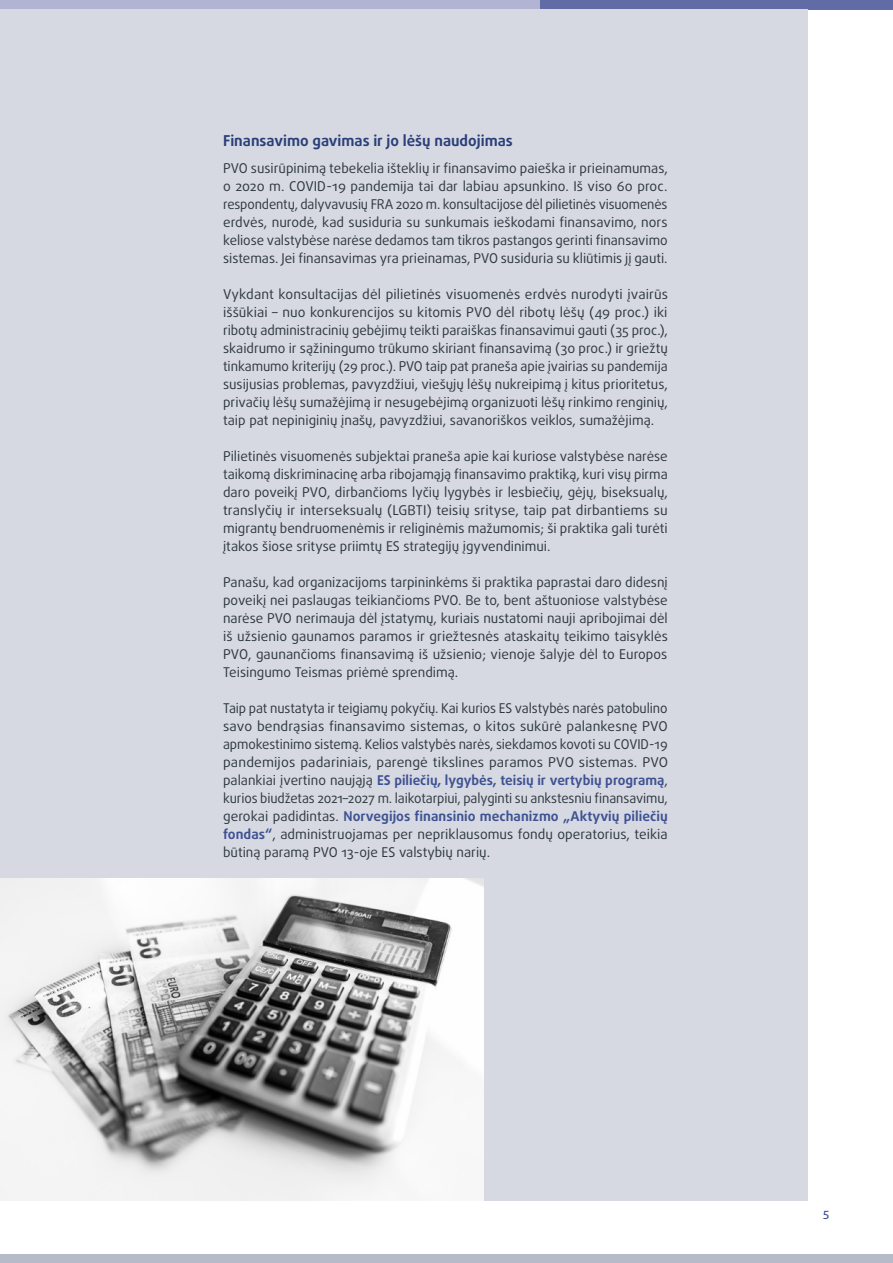
<style>
.page{position:relative;width:893px;height:1263px;background:#fff}
.page>*{position:absolute;margin:0;border:0;box-sizing:border-box;transform-origin:0 0}
.key_findings_subtitl{font:700 15px "Daxline Pro";color:#2a3f79}
.body_text{font:13.5px/18px "Daxline Pro";color:#2f383f;text-align:justify}
.t1{font:500 11.25px "Daxline Pro";color:#3e5293}
.s1{font-weight:700;color:#3e5293}
</style>
<div class="page">
<div style="left:0;top:1254px;width:893px;height:9px;background:#b6bbca"></div>
<div style="left:540px;top:0;width:353px;height:10px;background:#616ba5"></div>
<div style="left:0;top:0;width:540px;height:10px;background:#b3b3d4"></div>
<div style="left:0;top:9px;width:808px;height:1192px;background:#d7d9e2"></div>
<img style="left:0;top:878px;width:484px;height:323px">
<h2 class="key_findings_subtitl" style="left:223px;top:130px;width:291px">Finansavimo gavimas ir jo lėšų naudojimas</h2>
<p class="body_text" style="left:223px;top:159px;width:446px">PVO susirūpinimą tebekelia išteklių ir finansavimo paieška ir prieinamumas, o 2020 m. COVID-19 pandemija tai dar labiau apsunkino. Iš viso 60 proc. respondentų, dalyvavusių FRA 2020 m. konsultacijose dėl pilietinės visuomenės erdvės, nurodė, kad susiduria su sunkumais ieškodami finansavimo, nors keliose valstybėse narėse dedamos tam tikros pastangos gerinti finansavimo sistemas. Jei finansavimas yra prieinamas, PVO susiduria su kliūtimis jį gauti.</p>
<p class="body_text" style="left:223px;top:285px;width:446px">Vykdant konsultacijas dėl pilietinės visuomenės erdvės nurodyti įvairūs iššūkiai – nuo konkurencijos su kitomis PVO dėl ribotų lėšų (49 proc.) iki ribotų administracinių gebėjimų teikti paraiškas finansavimui gauti (35 proc.), skaidrumo ir sąžiningumo trūkumo skiriant finansavimą (30 proc.) ir griežtų tinkamumo kriterijų (29 proc.). PVO taip pat praneša apie įvairias su pandemija susijusias problemas, pavyzdžiui, viešųjų lėšų nukreipimą į kitus prioritetus, privačių lėšų sumažėjimą ir nesugebėjimą organizuoti lėšų rinkimo renginių, taip pat nepiniginių įnašų, pavyzdžiui, savanoriškos veiklos, sumažėjimą.</p>
<p class="body_text" style="left:223px;top:447px;width:446px">Pilietinės visuomenės subjektai praneša apie kai kuriose valstybėse narėse taikomą diskriminacinę arba ribojamąją finansavimo praktiką, kuri visų pirma daro poveikį PVO, dirbančioms lyčių lygybės ir lesbiečių, gėjų, biseksualų, translyčių ir interseksualų (LGBTI) teisių srityse, taip pat dirbantiems su migrantų bendruomenėmis ir religinėmis mažumomis; ši praktika gali turėti įtakos šiose srityse priimtų ES strategijų įgyvendinimui.</p>
<p class="body_text" style="left:223px;top:573px;width:446px">Panašu, kad organizacijoms tarpininkėms ši praktika paprastai daro didesnį poveikį nei paslaugas teikiančioms PVO. Be to, bent aštuoniose valstybėse narėse PVO nerimauja dėl įstatymų, kuriais nustatomi nauji apribojimai dėl iš užsienio gaunamos paramos ir griežtesnės ataskaitų teikimo taisyklės PVO, gaunančioms finansavimą iš užsienio; vienoje šalyje dėl to Europos Teisingumo Teismas priėmė sprendimą.</p>
<p class="body_text" style="left:223px;top:699px;width:446px">Taip pat nustatyta ir teigiamų pokyčių. Kai kurios ES valstybės narės patobulino savo bendrąsias finansavimo sistemas, o kitos sukūrė palankesnę PVO apmokestinimo sistemą. Kelios valstybės narės, siekdamos kovoti su COVID-19 pandemijos padariniais, parengė tikslines paramos PVO sistemas. PVO palankiai įvertino naująją <span class="s1">ES piliečių, lygybės, teisių ir vertybių programą</span>, kurios biudžetas 2021–2027 m. laikotarpiui, palyginti su ankstesniu finansavimu, gerokai padidintas. <span class="s1">Norvegijos finansinio mechanizmo „Aktyvių piliečių fondas“</span>, administruojamas per nepriklausomus fondų operatorius, teikia būtiną paramą PVO 13-oje ES valstybių narių.</p>
<p class="t1" style="left:823px;top:1207px;width:8px">5</p>
</div>
